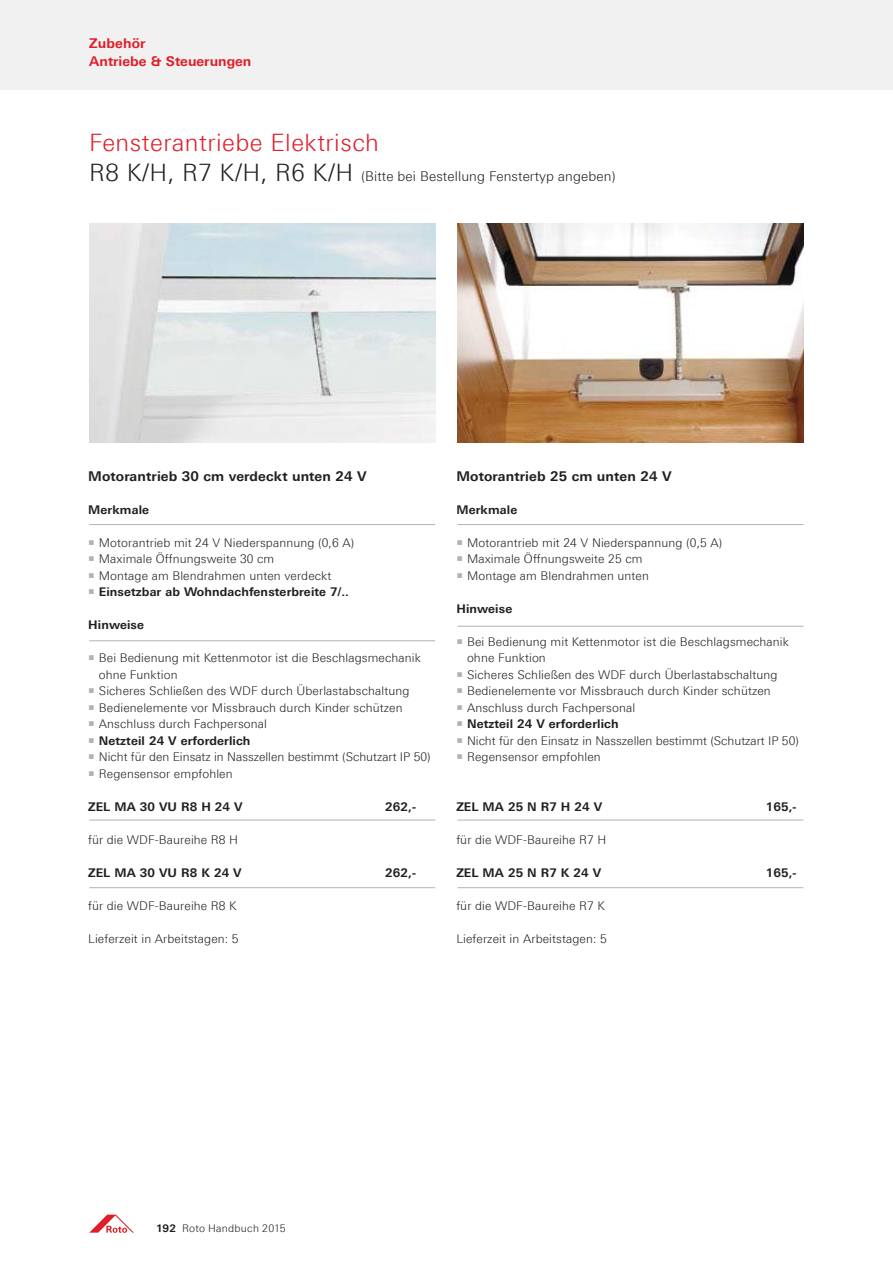
<style>
.page{position:relative;width:893px;height:1263px;background:#fff}
.page>*{position:absolute;margin:0;border:0;box-sizing:border-box;transform-origin:0 0}
.t1{font:300 24px "LT Univers Basic";letter-spacing:.02em;color:#df1e29}
.t2{font:700 13.5px "LT Univers Basic";letter-spacing:.01em;color:#231f20}
.t3{font:300 13.5px "LT Univers Basic";letter-spacing:.01em;color:#231f20}
.t4{font:700 13.5px "LT Univers Basic";color:#df1e29}
.t5{font:300 12px/16.5px "LT Univers Basic";letter-spacing:.01em;color:#231f20}
.t6{font:700 12px "LT Univers Basic";letter-spacing:.01em;color:#231f20}
.t7{font:300 10.5px "LT Univers Basic";letter-spacing:.02em;color:#231f20}
.s1{font-size:24px}
.s2{font-weight:700}
</style>
<div class="page">
<svg style="left:89px;top:1215px;width:45px;height:18px"></svg>
<div style="left:0;top:0;width:893px;height:90px;background:#f2f1f1"></div>
<img style="left:89px;top:224px;width:346px;height:218px">
<img style="left:457px;top:224px;width:346px;height:218px">
<hr style="left:89px;top:524px;width:346px;height:1px;background:#b1b2b4">
<hr style="left:89px;top:641px;width:346px;height:1px;background:#b1b2b4">
<hr style="left:457px;top:626px;width:346px;height:1px;background:#b1b2b4">
<hr style="left:89px;top:820px;width:346px;height:1px;background:#b1b2b4">
<hr style="left:89px;top:887px;width:346px;height:1px;background:#b1b2b4">
<hr style="left:457px;top:524px;width:346px;height:1px;background:#b1b2b4">
<hr style="left:457px;top:820px;width:346px;height:1px;background:#b1b2b4">
<hr style="left:457px;top:887px;width:346px;height:1px;background:#b1b2b4">
<p class="t4" style="left:89px;top:38px;width:58px">Zubehör</p>
<p class="t4" style="left:89px;top:57px;width:164px">Antriebe &amp; Steuerungen</p>
<h1 class="t1" style="left:89px;top:134px;width:291px">Fensterantriebe Elektrisch</h1>
<p class="t3" style="left:89px;top:172px;width:528px"><span class="s1">R8 K/H, R7 K/H, R6 K/H</span> (Bitte bei Bestellung Fenstertyp angeben)</p>
<p class="t2" style="left:88px;top:471px;width:280px">Motorantrieb 30 cm verdeckt unten 24 V</p>
<p class="t6" style="left:88px;top:505px;width:62px">Merkmale</p>
<p class="t5" style="left:99px;top:536px;width:257px">Motorantrieb mit 24 V Niederspannung (0,6 A)<br>Maximale Öffnungsweite 30 cm<br>Montage am Blendrahmen unten verdeckt</p>
<p class="t6" style="left:99px;top:587px;width:252px">Einsetzbar ab Wohndachfensterbreite 7/..</p>
<p class="t6" style="left:88px;top:620px;width:57px">Hinweise</p>
<p class="t5" style="left:99px;top:651px;width:323px">Bei Bedienung mit Kettenmotor ist die Beschlagsmechanik ohne Funktion<br>Sicheres Schließen des WDF durch Überlastabschaltung Bedienelemente vor Missbrauch durch Kinder schützen Anschluss durch Fachpersonal</p>
<p class="t6" style="left:99px;top:736px;width:153px">Netzteil 24 V erforderlich</p>
<p class="t5" style="left:99px;top:750px;width:333px">Nicht für den Einsatz in Nasszellen bestimmt (Schutzart IP 50)<br>Regensensor empfohlen</p>
<p class="t6" style="left:88px;top:802px;width:156px">ZEL MA 30 VU R8 H 24 V</p>
<p class="t6" style="left:385px;top:802px;width:32px">262,-</p>
<p class="t5" style="left:88px;top:833px;width:151px">für die WDF-Baureihe R8 H</p>
<p class="t6" style="left:88px;top:868px;width:155px">ZEL MA 30 VU R8 K 24 V</p>
<p class="t6" style="left:385px;top:868px;width:32px">262,-</p>
<p class="t5" style="left:88px;top:899px;width:150px">für die WDF-Baureihe R8 K</p>
<p class="t5" style="left:88px;top:932px;width:152px">Lieferzeit in Arbeitstagen: 5</p>
<p class="t2" style="left:456px;top:471px;width:217px">Motorantrieb 25 cm unten 24 V</p>
<p class="t6" style="left:456px;top:505px;width:62px">Merkmale</p>
<p class="t5" style="left:467px;top:536px;width:257px">Motorantrieb mit 24 V Niederspannung (0,5 A)<br>Maximale Öffnungsweite 25 cm<br>Montage am Blendrahmen unten</p>
<p class="t6" style="left:456px;top:604px;width:57px">Hinweise</p>
<p class="t5" style="left:467px;top:635px;width:323px">Bei Bedienung mit Kettenmotor ist die Beschlagsmechanik ohne Funktion<br>Sicheres Schließen des WDF durch Überlastabschaltung Bedienelemente vor Missbrauch durch Kinder schützen Anschluss durch Fachpersonal</p>
<p class="t6" style="left:467px;top:719px;width:153px">Netzteil 24 V erforderlich</p>
<p class="t5" style="left:467px;top:734px;width:333px">Nicht für den Einsatz in Nasszellen bestimmt (Schutzart IP 50)<br>Regensensor empfohlen</p>
<p class="t6" style="left:456px;top:802px;width:147px">ZEL MA 25 N R7 H 24 V</p>
<p class="t6" style="left:766px;top:802px;width:32px">165,-</p>
<p class="t5" style="left:456px;top:833px;width:151px">für die WDF-Baureihe R7 H</p>
<p class="t6" style="left:456px;top:868px;width:146px">ZEL MA 25 N R7 K 24 V</p>
<p class="t6" style="left:766px;top:868px;width:32px">165,-</p>
<p class="t5" style="left:456px;top:899px;width:150px">für die WDF-Baureihe R7 K</p>
<p class="t5" style="left:456px;top:932px;width:152px">Lieferzeit in Arbeitstagen: 5</p>
<p class="t7" style="left:156px;top:1225px;width:131px"><span class="s2">192</span> Roto Handbuch 2015</p>
</div>
